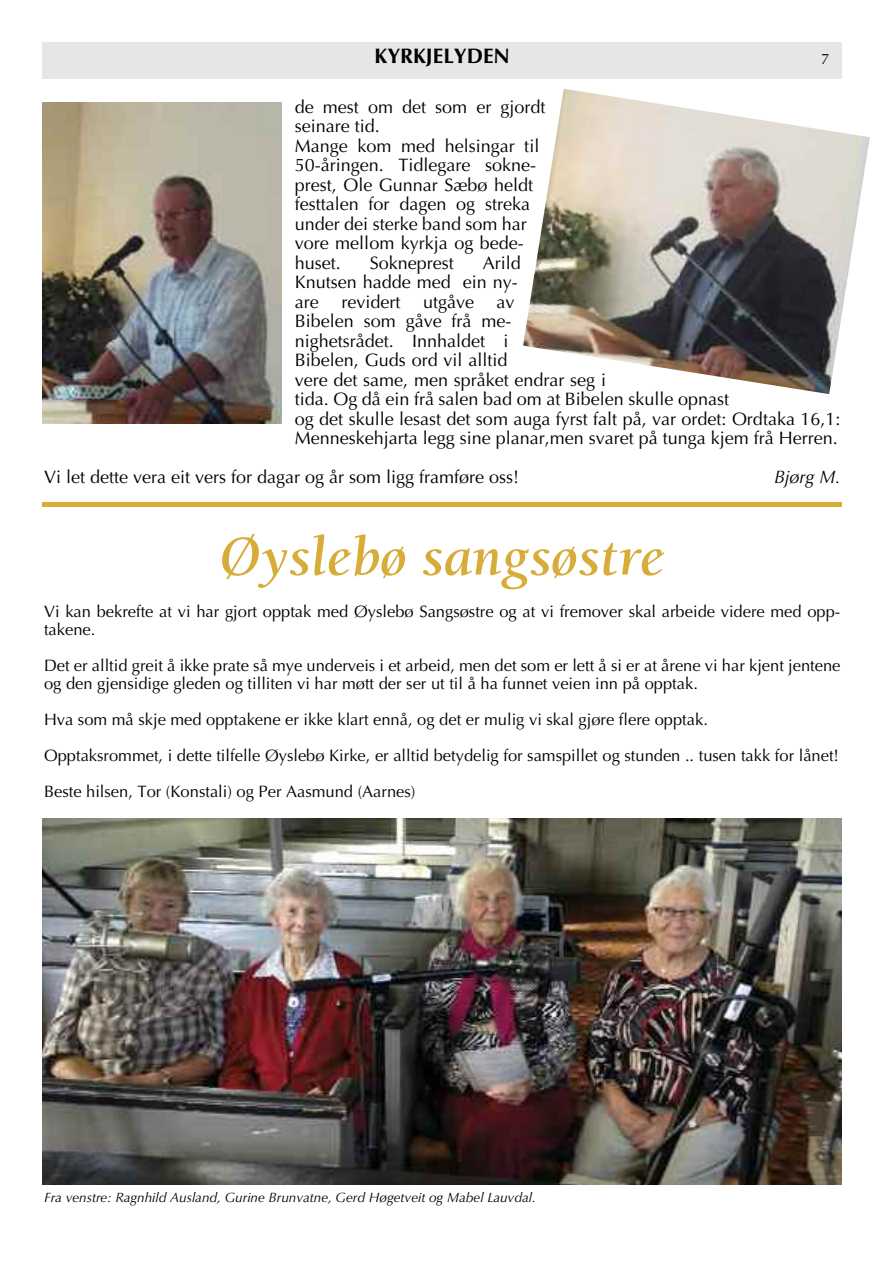
<style>
.page{position:relative;width:893px;height:1263px;background:#fff}
.page>*{position:absolute;margin:0;border:0;box-sizing:border-box;transform-origin:0 0}
.t1{font:italic 700 57px "Berkeley LT";color:#d7ac39}
.t2{font:700 21px "Optima LT Std";color:#000}
.t3{font:18px/19.5px "Optima LT Std";color:#000}
.t4{font:italic 18px "Optima LT Std";color:#000}
.t5{font:16.5px/18px "Optima LT Std";color:#000}
.t6{font:15px "Optima LT Std";color:#000}
.t7{font:italic 13.5px "Optima LT Std";color:#000}
</style>
<div class="page">
<div style="left:43px;top:43px;width:799px;height:36px;background:#e6e6e6"></div>
<img style="left:43px;top:818px;width:799px;height:367px">
<img style="left:43px;top:102px;width:238px;height:321px">
<img style="left:523px;top:89px;width:347px;height:305px">
<hr style="left:43px;top:502px;width:799px;height:4px;background:#d7ac39">
<p class="t2" style="left:375px;top:47px;width:137px">KYRKJELYDEN</p>
<p class="t6" style="left:821px;top:53px;width:10px">7</p>
<p class="t3" style="left:295px;top:99px;width:252px">de mest om det som er gjordt seinare tid.<br>Mange kom med helsingar til<br>50-åringen. Tidlegare sokne&shy;prest, Ole Gunnar Sæbø heldt festtalen for dagen og streka under dei sterke band som har vore mellom kyrkja og bede&shy;huset.</p>
<p class="t3" style="left:295px;top:255px;width:227px;text-indent:188px">Arild<br>Knutsen hadde med ein ny&shy;are</p>
<p class="t3" style="left:370px;top:255px;width:86px">Sokneprest</p>
<p class="t3" style="left:341px;top:294px;width:61px">revidert</p>
<p class="t3" style="left:423px;top:294px;width:53px">utgåve</p>
<p class="t3" style="left:295px;top:294px;width:547px;text-indent:202px">av<br>Bibelen som gåve frå me-<br>nighetsrådet. Innhaldet i<br>Bibelen, Guds ord vil alltid<br>vere det same, men språket endrar seg i<br>tida. Og då ein frå salen bad om at Bibelen skulle opnast<br>og det skulle lesast det som auga fyrst falt på, var ordet: Ordtaka 16,1:<br>Menneskehjarta legg sine planar,men svaret på tunga kjem frå Herren.</p>
<p class="t3" style="left:44px;top:469px;width:477px">Vi let dette vera eit vers for dagar og år som ligg framføre oss!</p>
<p class="t4" style="left:774px;top:470px;width:68px">Bjørg M.</p>
<h1 class="t1" style="left:220px;top:526px;width:446px">Øyslebø sangsøstre</h1>
<p class="t5" style="left:44px;top:604px;width:798px">Vi kan bekrefte at vi har gjort opptak med Øyslebø Sangsøstre og at vi fremover skal arbeide videre med opp&shy;takene.</p>
<p class="t5" style="left:44px;top:658px;width:798px">Det er alltid greit å ikke prate så mye underveis i et arbeid, men det som er lett å si er at årene vi har kjent jentene og den gjensidige gleden og tilliten vi har møtt der ser ut til å ha funnet veien inn på opptak.</p>
<p class="t5" style="left:44px;top:703px;width:797px;line-height:36px">Hva som må skje med opptakene er ikke klart ennå, og det er mulig vi skal gjøre flere opptak.<br>Opptaksrommet, i dette tilfelle Øyslebø Kirke, er alltid betydelig for samspillet og stunden .. tusen takk for lånet!<br>Beste hilsen, Tor (Konstali) og Per Aasmund (Aarnes)</p>
<p class="t7" style="left:44px;top:1192px;width:493px">Fra venstre: Ragnhild Ausland, Gurine Brunvatne, Gerd Høgetveit og Mabel Lauvdal.</p>
</div>
